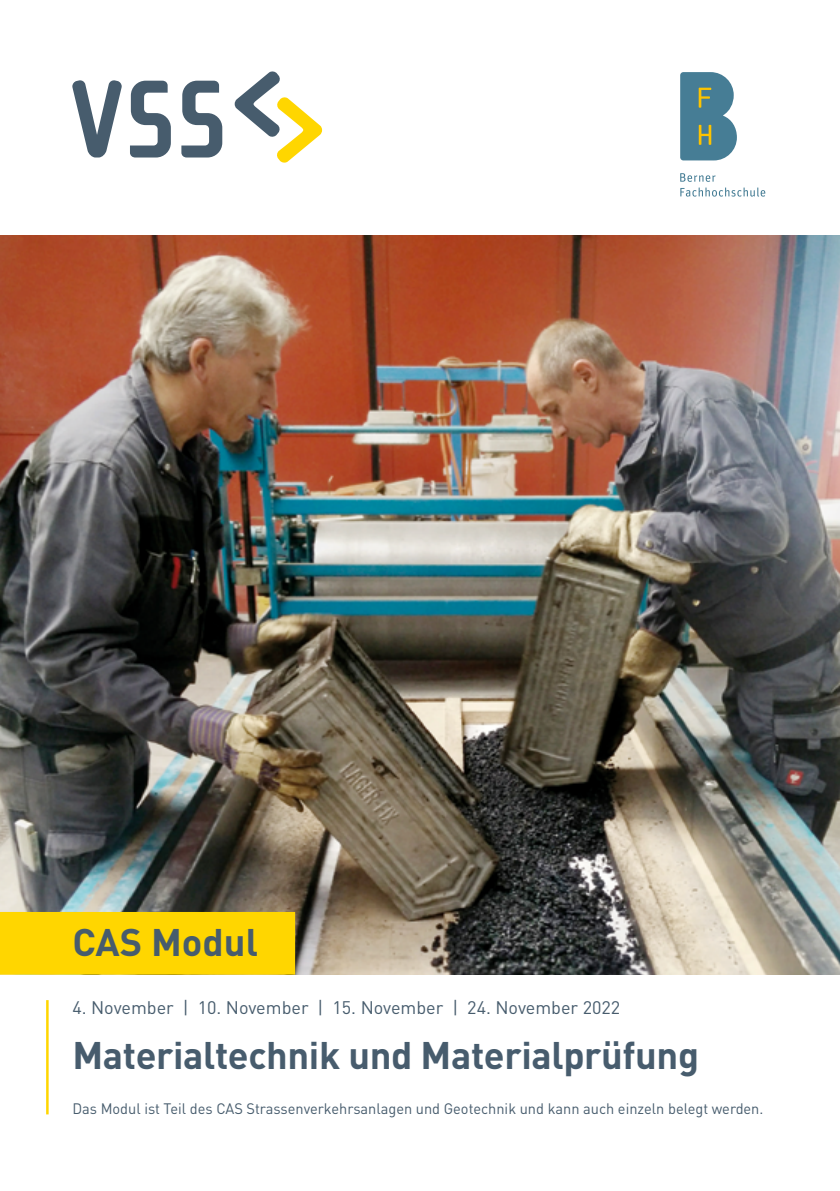
<style>
.page{position:relative;width:840px;height:1191px;background:#fff}
.page>*{position:absolute;margin:0;border:0;box-sizing:border-box;transform-origin:0 0}
.t1{font:700 38px "DINOT";letter-spacing:-.01em;color:#475c6d}
.t2{font:18px "DINOT";color:#475c6d}
.t3{font:15px "DINOT";color:#475c6d}
</style>
<div class="page">
<img style="left:0;top:235px;width:839px;height:739px">
<svg style="left:680px;top:72px;width:56px;height:88px;background:#5f8c98"></svg>
<svg style="left:680px;top:173px;width:84px;height:24px"></svg>
<svg style="left:234px;top:71px;width:88px;height:92px"></svg>
<svg style="left:72px;top:80px;width:50px;height:77px"></svg>
<svg style="left:130px;top:81px;width:41px;height:76px"></svg>
<svg style="left:181px;top:81px;width:41px;height:76px"></svg>
<div style="left:1px;top:913px;width:293px;height:60px;background:#ffd600"></div>
<div style="left:0;top:912px;width:295px;height:62px;border:2px solid #ffd600"></div>
<hr style="left:46px;top:1000px;width:3px;height:114px;background:#ffd600">
<h1 class="t1" style="left:72px;top:917px;width:187px">CAS Modul</h1>
<p class="t2" style="left:72px;top:995px;width:549px">4. November | 10. November | 15. November | 24. November 2022</p>
<h1 class="t1" style="left:72px;top:1029px;width:628px">Materialtechnik und Materialprüfung</h1>
<p class="t3" style="left:72px;top:1098px;width:692px">Das Modul ist Teil des CAS Strassenverkehrsanlagen und Geotechnik und kann auch einzeln belegt werden.</p>
</div>
